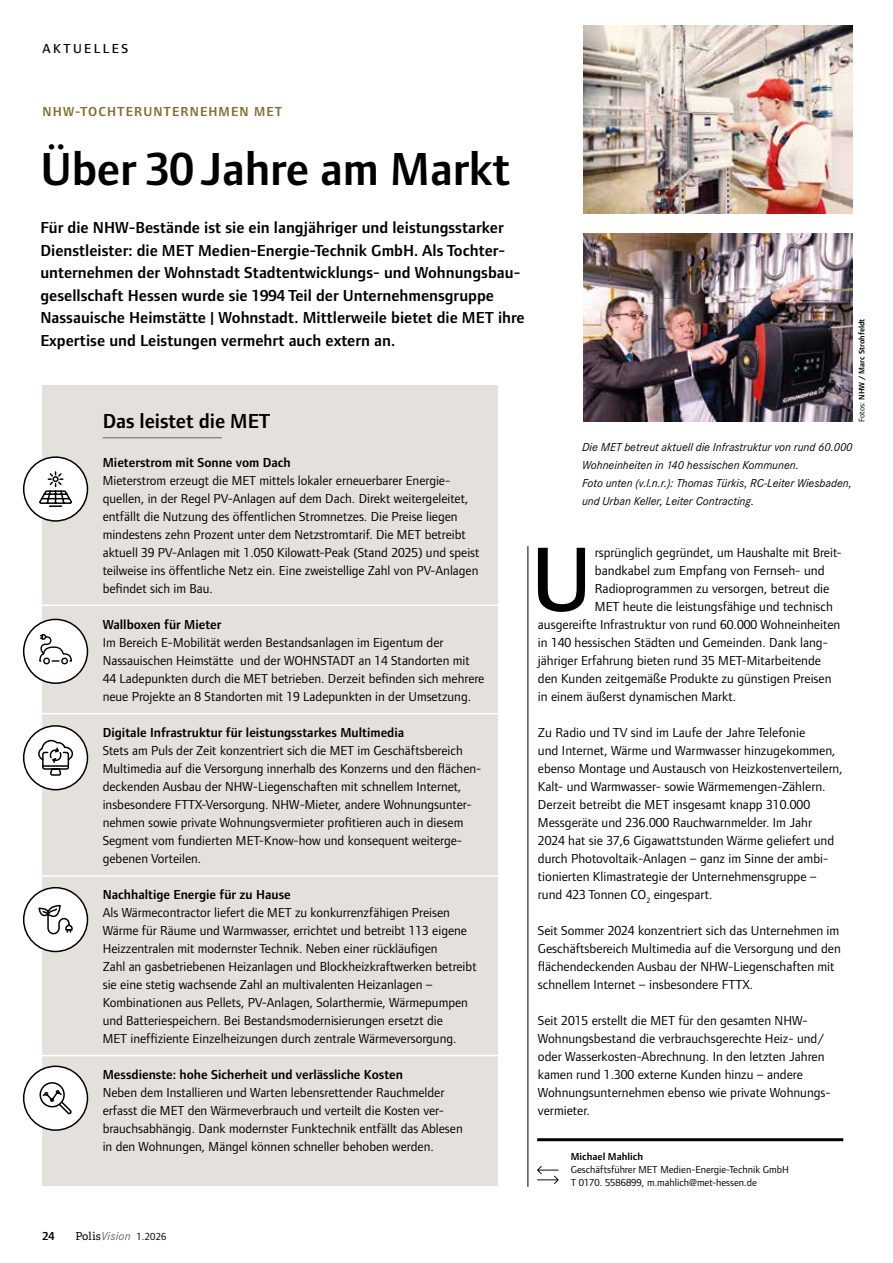
<style>
.page{position:relative;width:893px;height:1263px;background:#fff}
.page>*{position:absolute;margin:0;border:0;box-sizing:border-box;transform-origin:0 0}
.t1{font:500 94.5px "Foundry Form Sans";color:#000}
.t2{font:600 48px "Foundry Form Sans";letter-spacing:-.005em;color:#000}
.t3{font:600 21px "Foundry Form Sans";letter-spacing:-.005em;color:#000}
.t4{font:600 16.5px/22.5px "Foundry Form Sans";color:#000}
.t5{font:13.5px/18px "Foundry Form Sans";color:#000}
.t6{font:600 13.5px "Foundry Form Sans";color:#000}
.t7{font:600 13.5px "Foundry Form Sans";letter-spacing:.08em;color:#826b2f}
.t8{font:500 13.5px "Foundry Form Sans";letter-spacing:.18em;color:#000}
.t9{font:italic 12px/18px "Corporate S";color:#000}
.t10{font:italic 12px "Corporate S Pro";letter-spacing:.02em;color:#646363}
.t11{font:600 12px "Foundry Form Sans";color:#000}
.t12{font:10.5px/12.8px "Foundry Form Sans";color:#000}
.t13{font:600 10.5px "Foundry Form Sans";color:#000}
.t14{font:600 8.25px "Foundry Form Sans";color:#000}
.s1{font-weight:400}
.s2{font-family:"Adelle";font-style:normal;font-size:10.95px;color:#000}
.s3{font-family:"Foundry Form Sans";font-style:normal;font-size:10.5px;color:#000}
</style>
<div class="page">
<div style="left:43px;top:385px;width:454px;height:800px;background:#e4e0db"></div>
<hr style="left:528px;top:546px;width:1px;height:641px;background:#000">
<svg style="left:537px;top:1166px;width:22px;height:18px"></svg>
<hr style="left:537px;top:1138px;width:306px;height:3px;background:#000">
<hr style="left:103px;top:437px;width:119px;height:1px;background:#8f8b89">
<div style="left:24px;top:888px;width:63px;height:63px;background:#fff;border-radius:50%"></div>
<div style="left:23px;top:887px;width:65px;height:65px;border:2px solid #000;border-radius:50%"></div>
<svg style="left:38px;top:904px;width:35px;height:31px"></svg>
<div style="left:24px;top:619px;width:63px;height:64px;background:#fff;border-radius:50%"></div>
<div style="left:23px;top:619px;width:65px;height:65px;border:2px solid #000;border-radius:50%"></div>
<svg style="left:39px;top:634px;width:33px;height:31px"></svg>
<div style="left:24px;top:457px;width:63px;height:64px;background:#fff;border-radius:50%"></div>
<div style="left:23px;top:456px;width:65px;height:66px;border:2px solid #000;border-radius:50%"></div>
<svg style="left:39px;top:471px;width:33px;height:36px"></svg>
<div style="left:24px;top:1066px;width:63px;height:64px;background:#fff;border-radius:50%"></div>
<div style="left:23px;top:1065px;width:65px;height:66px;border:2px solid #000;border-radius:50%"></div>
<svg style="left:39px;top:1082px;width:33px;height:33px"></svg>
<div style="left:24px;top:726px;width:63px;height:64px;background:#fff;border-radius:50%"></div>
<div style="left:23px;top:725px;width:65px;height:65px;border:2px solid #000;border-radius:50%"></div>
<svg style="left:38px;top:739px;width:36px;height:37px"></svg>
<img style="left:584px;top:25px;width:269px;height:189px">
<img style="left:584px;top:233px;width:269px;height:189px">
<hr style="left:26px;top:605px;width:480px;height:1px;background:#fff">
<hr style="left:26px;top:713px;width:480px;height:1px;background:#fff">
<hr style="left:26px;top:875px;width:480px;height:2px;background:#fff">
<hr style="left:26px;top:1055px;width:480px;height:1px;background:#fff">
<p class="t8" style="left:43px;top:41px;width:87px">AKTUELLES</p>
<p class="t7" style="left:43px;top:104px;width:241px">NHW-TOCHTERUNTERNEHMEN MET</p>
<h2 class="t2" style="left:40px;top:142px;width:471px">Über 30 Jahre am Markt</h2>
<p class="t4" style="left:40px;top:216px;width:486px">Für die NHW-Bestände ist sie ein langjähriger und leistungsstarker Dienstleister: die MET Medien-Energie-Technik GmbH. Als Tochter&shy;unternehmen der Wohnstadt Stadtentwicklungs- und Wohnungsbau&shy;gesellschaft Hessen wurde sie 1994 Teil der Unternehmensgruppe Nassauische Heimstätte | Wohnstadt. Mittlerweile bietet die MET ihre Expertise und Leistungen vermehrt auch extern an.</p>
<h3 class="t3" style="left:103px;top:409px;width:169px">Das leistet die MET</h3>
<p class="t6" style="left:103px;top:455px;width:190px">Mieterstrom mit Sonne vom Dach</p>
<p class="t5" style="left:103px;top:471px;width:378px">Mieterstrom erzeugt die MET mittels lokaler erneuerbarer Energie&shy;quellen, in der Regel PV-Anlagen auf dem Dach. Direkt weitergeleitet, entfällt die Nutzung des öffentlichen Stromnetzes. Die Preise liegen mindestens zehn Prozent unter dem Netzstromtarif. Die MET betreibt aktuell 39 PV-Anlagen mit 1.050 Kilowatt-Peak (Stand 2025) und speist teilweise ins öffentliche Netz ein. Eine zweistellige Zahl von PV-Anlagen befindet sich im Bau.</p>
<p class="t6" style="left:103px;top:617px;width:120px">Wallboxen für Mieter</p>
<p class="t5" style="left:103px;top:633px;width:383px">Im Bereich E-Mobilität werden Bestandsanlagen im Eigentum der Nassauischen Heimstätte und der WOHNSTADT an 14 Standorten mit 44 Ladepunkten durch die MET betrieben. Derzeit befinden sich mehrere neue Projekte an 8 Standorten mit 19 Ladepunkten in der Umsetzung.</p>
<p class="t6" style="left:103px;top:725px;width:303px">Digitale Infrastruktur für leistungsstarkes Multimedia</p>
<p class="t5" style="left:103px;top:741px;width:380px">Stets am Puls der Zeit konzentriert sich die MET im Geschäftsbereich Multimedia auf die Versorgung innerhalb des Konzerns und den flächen&shy;deckenden Ausbau der NHW-Liegenschaften mit schnellem Internet, insbesondere FTTX-Versorgung. NHW-Mieter, andere Wohnungsunter&shy;nehmen sowie private Wohnungsvermieter profitieren auch in diesem Segment vom fundierten MET-Know-how und konsequent weiterge&shy;gebenen Vorteilen.</p>
<p class="t6" style="left:103px;top:887px;width:190px">Nachhaltige Energie für zu Hause</p>
<p class="t5" style="left:103px;top:903px;width:375px">Als Wärmecontractor liefert die MET zu konkurrenzfähigen Preisen Wärme für Räume und Warmwasser, errichtet und betreibt 113 eigene Heizzentralen mit modernster Technik. Neben einer rückläufigen<br>Zahl an gasbetriebenen Heizanlagen und Blockheizkraftwerken betreibt sie eine stetig wachsende Zahl an multivalenten Heizanlagen – Kombinationen aus Pellets, PV-Anlagen, Solarthermie, Wärmepumpen und Batteriespeichern. Bei Bestandsmodernisierungen ersetzt die<br>MET ineffiziente Einzelheizungen durch zentrale Wärmeversorgung.</p>
<p class="t6" style="left:103px;top:1067px;width:302px">Messdienste: hohe Sicherheit und verlässliche Kosten</p>
<p class="t5" style="left:103px;top:1083px;width:362px">Neben dem Installieren und Warten lebensrettender Rauchmelder erfasst die MET den Wärmeverbrauch und verteilt die Kosten ver&shy;brauchsabhängig. Dank modernster Funktechnik entfällt das Ablesen in den Wohnungen, Mängel können schneller behoben werden.</p>
<p class="t14" style="left:857px;top:422px;width:104px;rotate:-90deg"><span class="s1">Fotos:</span> NHW / Marc Strohfeldt</p>
<p class="t9" style="left:582px;top:438px;width:272px">Die MET betreut aktuell die Infrastruktur von rund 60.000<br>Wohneinheiten in 140 hessischen Kommunen.<br>Foto unten (v.l.n.r.): Thomas Türkis, RC-Leiter Wiesbaden, und Urban Keller, Leiter Contracting.</p>
<h1 class="t1" style="left:531px;top:526px;width:63px">U</h1>
<p class="t5" style="left:595px;top:543px;width:248px">rsprünglich gegründet, um Haushalte mit Breit-</p>
<p class="t5" style="left:595px;top:561px;width:231px">bandkabel zum Empfang von Fernseh- und</p>
<p class="t5" style="left:595px;top:579px;width:236px">Radioprogrammen zu versorgen, betreut die</p>
<p class="t5" style="left:595px;top:597px;width:240px">MET heute die leistungsfähige und technisch</p>
<p class="t5" style="left:538px;top:615px;width:304px">ausgereifte Infrastruktur von rund 60.000 Wohneinheiten</p>
<p class="t5" style="left:538px;top:633px;width:292px">in 140 hessischen Städten und Gemeinden. Dank lang-</p>
<p class="t5" style="left:538px;top:651px;width:285px">jähriger Erfahrung bieten rund 35 MET-Mitarbeitende</p>
<p class="t5" style="left:538px;top:669px;width:295px">den Kunden zeitgemäße Produkte zu günstigen Preisen</p>
<p class="t5" style="left:538px;top:687px;width:200px">in einem äußerst dynamischen Markt.</p>
<p class="t5" style="left:538px;top:723px;width:306px">Zu Radio und TV sind im Laufe der Jahre Telefonie<br>und Internet, Wärme und Warmwasser hinzugekommen, ebenso Montage und Austausch von Heizkostenverteilern, Kalt- und Warmwasser- sowie Wärmemengen-Zählern.<br>Derzeit betreibt die MET insgesamt knapp 310.000<br>Messgeräte und 236.000 Rauchwarnmelder. Im Jahr<br>2024 hat sie 37,6 Gigawattstunden Wärme geliefert und durch Photovoltaik-Anlagen – ganz im Sinne der ambi&shy;tionierten Klimastrategie der Unternehmensgruppe – rund 423 Tonnen CO<sub>2</sub> eingespart.</p>
<p class="t5" style="left:538px;top:921px;width:305px">Seit Sommer 2024 konzentriert sich das Unternehmen im Geschäftsbereich Multimedia auf die Versorgung und den flächendeckenden Ausbau der NHW-Liegenschaften mit schnellem Internet – insbesondere FTTX.</p>
<p class="t5" style="left:538px;top:1011px;width:294px">Seit 2015 erstellt die MET für den gesamten NHW-Wohnungsbestand die verbrauchsgerechte Heiz- und/ oder Wasserkosten-Abrechnung. In den letzten Jahren kamen rund 1.300 externe Kunden hinzu – andere Wohnungsunternehmen ebenso wie private Wohnungs&shy;vermieter.</p>
<p class="t13" style="left:571px;top:1151px;width:74px">Michael Mahlich</p>
<p class="t12" style="left:571px;top:1163px;width:220px">Geschäftsführer MET Medien-Energie-Technik GmbH<br>T 0170. 5586899, m.mahlich@met-hessen.de</p>
<p class="t11" style="left:43px;top:1230px;width:13px">24</p>
<p class="t10" style="left:76px;top:1228px;width:92px"><span class="s2">Polis</span>Vision <span class="s3">1.2026</span></p>
</div>
